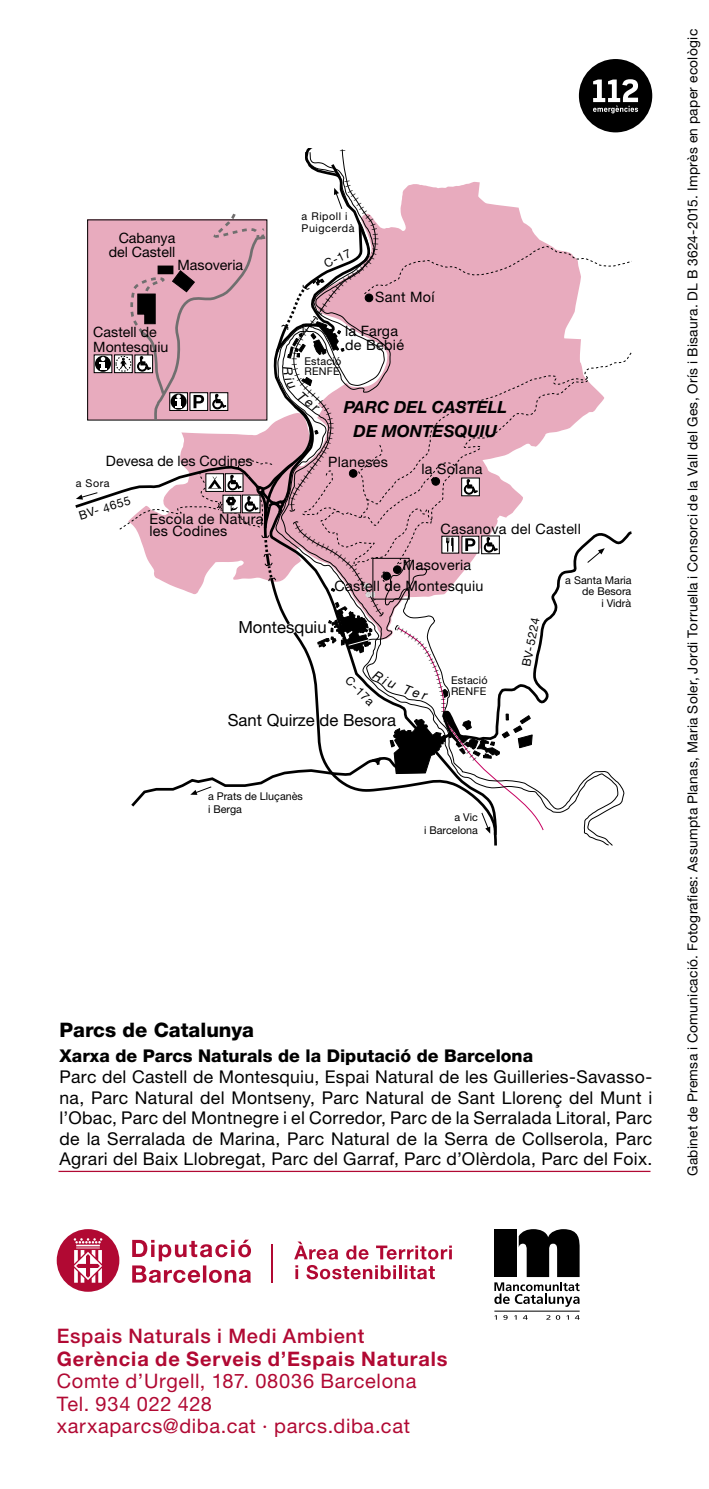
<style>
.page{position:relative;width:709px;height:1489px;background:#fff}
.page>*{position:absolute;margin:0;border:0;box-sizing:border-box;transform-origin:0 0}
.t1{font:20px/22.5px "Helvetica Neue LT Std";letter-spacing:.035em;color:#b10933}
.t2{font:700 20px "Helvetica Neue LT Std";letter-spacing:.045em;color:#b10933}
.t3{font:500 20px "Helvetica Neue LT Std";letter-spacing:.035em;color:#b10933}
.t4{font:800 20px "Helvetica Neue LT Std";color:#000}
.t5{font:17.5px/20.5px "Helvetica Neue LT Std";letter-spacing:.015em;color:#000;text-align:justify}
.t6{font:800 17.5px "Helvetica Neue LT Std";color:#000}
.t7{font:16.75px "Helvetica Neue LT Std";color:#000}
.t8{font:italic 700 16.75px/23.8px "Helvetica Neue LT Std";color:#000;text-align:center}
.t9{font:14.25px/12.2px "Helvetica Neue LT Std";letter-spacing:.02em;color:#000}
.t10{font:14.25px/14.2px "Helvetica Neue LT Std";color:#000}
.t11{font:13.75px "Helvetica Neue LT Std";letter-spacing:.02em;color:#000}
.t12{font:12px "Helvetica Neue LT Std";color:#000}
.t13{font:10.75px/13px "Helvetica Neue LT Std";color:#000;text-align:right}
.t14{font:10.75px/10.8px "Helvetica Neue LT Std";letter-spacing:.02em;color:#000}
.t15{font:10.75px/12px "Helvetica Neue LT Std";letter-spacing:.05em;color:#000}
</style>
<div class="page">
<div style="left:579px;top:59px;width:73px;height:73px;background:#000;border-radius:50%"></div>
<svg style="left:593px;top:79px;width:45px;height:34px"></svg>
<hr style="left:58px;top:1170px;width:592px;height:1px;background:#b10933">
<hr style="left:272px;top:1244px;width:1px;height:38px;background:#b10933">
<svg style="left:132px;top:1239px;width:119px;height:43px"></svg>
<svg style="left:57px;top:1229px;width:62px;height:62px"></svg>
<svg style="left:294px;top:1241px;width:158px;height:38px"></svg>
<hr style="left:494px;top:1310px;width:85px;height:1px;background:#000">
<svg style="left:503px;top:1315px;width:4px;height:4px"></svg>
<svg style="left:523px;top:1315px;width:4px;height:4px"></svg>
<svg style="left:556px;top:1315px;width:4px;height:4px"></svg>
<svg style="left:575px;top:1315px;width:4px;height:4px"></svg>
<svg style="left:494px;top:1229px;width:85px;height:77px"></svg>
<svg style="left:75px;top:149px;width:557px;height:684px"></svg>
<p class="t10" style="left:109px;top:231px;width:68px;text-align:right">Cabanya del Castell</p>
<p class="t10" style="left:177px;top:257px;width:67px">Masoveria</p>
<p class="t10" style="left:93px;top:325px;width:77px">Castell de<br>Montesquiu</p>
<p class="t10" style="left:106px;top:453px;width:148px">Devesa de les Codines</p>
<p class="t13" style="left:76px;top:476px;width:35px">a Sora</p>
<p class="t12" style="left:77px;top:509px;width:55px;rotate:-17deg">BV- 4655</p>
<p class="t9" style="left:149px;top:513px;width:115px">Escola de Natura les Codines</p>
<p class="t15" style="left:301px;top:210px;width:54px">a Ripoll i<br>Puigcerdà</p>
<p class="t12" style="left:322px;top:257px;width:30px;rotate:-25deg">C-17</p>
<p class="t9" style="left:375px;top:290px;width:61px">Sant Moí</p>
<p class="t9" style="left:345px;top:323px;width:60px;line-height:14.2px">la Farga de Bebié</p>
<p class="t14" style="left:304px;top:355px;width:38px">Estació<br>RENFE</p>
<p class="t8" style="left:344px;top:395px;width:165px">PARC DEL CASTELL<br>DE MONTESQUIU</p>
<p class="t9" style="left:328px;top:455px;width:61px">Planeses</p>
<p class="t9" style="left:421px;top:462px;width:63px">la Solana</p>
<p class="t9" style="left:440px;top:522px;width:142px">Casanova del Castell</p>
<p class="t9" style="left:403px;top:558px;width:70px">Masoveria</p>
<p class="t9" style="left:334px;top:580px;width:151px">Castell de Montesquiu</p>
<p class="t13" style="left:565px;top:574px;width:68px;line-height:11px">a Santa Maria de Besora</p>
<p class="t13" style="left:601px;top:596px;width:31px">i Vidrà</p>
<p class="t7" style="left:238px;top:617px;width:90px">Montesquiu</p>
<p class="t12" style="left:352px;top:673px;width:37px;rotate:45deg">C-17a</p>
<p class="t7" style="left:228px;top:709px;width:170px">Sant Quirze de Besora</p>
<p class="t13" style="left:208px;top:789px;width:96px;text-align:left">a Prats de Lluçanès i Berga</p>
<p class="t14" style="left:451px;top:674px;width:38px">Estació<br>RENFE</p>
<p class="t13" style="left:424px;top:810px;width:55px">a Vic<br>i Barcelona</p>
<p class="t12" style="left:519px;top:665px;width:51px;rotate:-79deg">BV-5224</p>
<p class="t4" style="left:60px;top:1018px;width:196px">Parcs de Catalunya</p>
<p class="t6" style="left:60px;top:1044px;width:475px">Xarxa de Parcs Naturals de la Diputació de Barcelona</p>
<p class="t5" style="left:60px;top:1066px;width:594px">Parc del Castell de Montesquiu, Espai Natural de les Guilleries-Savasso&shy;na, Parc Natural del Montseny, Parc Natural de Sant Llorenç del Munt i l’Obac, Parc del Montnegre i el Corredor, Parc de la Serralada Litoral, Parc de la Serralada de Marina, Parc Natural de la Serra de Collserola, Parc Agrari del Baix Llobregat, Parc del Garraf, Parc d’Olèrdola, Parc del Foix.</p>
<p class="t11" style="left:684px;top:1175px;width:1148px;rotate:-90deg">Gabinet de Premsa i Comunicació. Fotografies: Assumpta Planas, Maria Soler, Jordi Torruella i Consorci de la Vall del Ges, Orís i Bisaura. DL B 3624-2015. Imprès en paper ecològic</p>
<p class="t3" style="left:57px;top:1324px;width:309px">Espais Naturals i Medi Ambient</p>
<p class="t2" style="left:57px;top:1346px;width:392px">Gerència de Serveis d’Espais Naturals</p>
<p class="t1" style="left:57px;top:1369px;width:361px">Comte d’Urgell, 187. 08036 Barcelona<br>Tel. 934 022 428<br>xarxaparcs@diba.cat · parcs.diba.cat</p>
</div>
